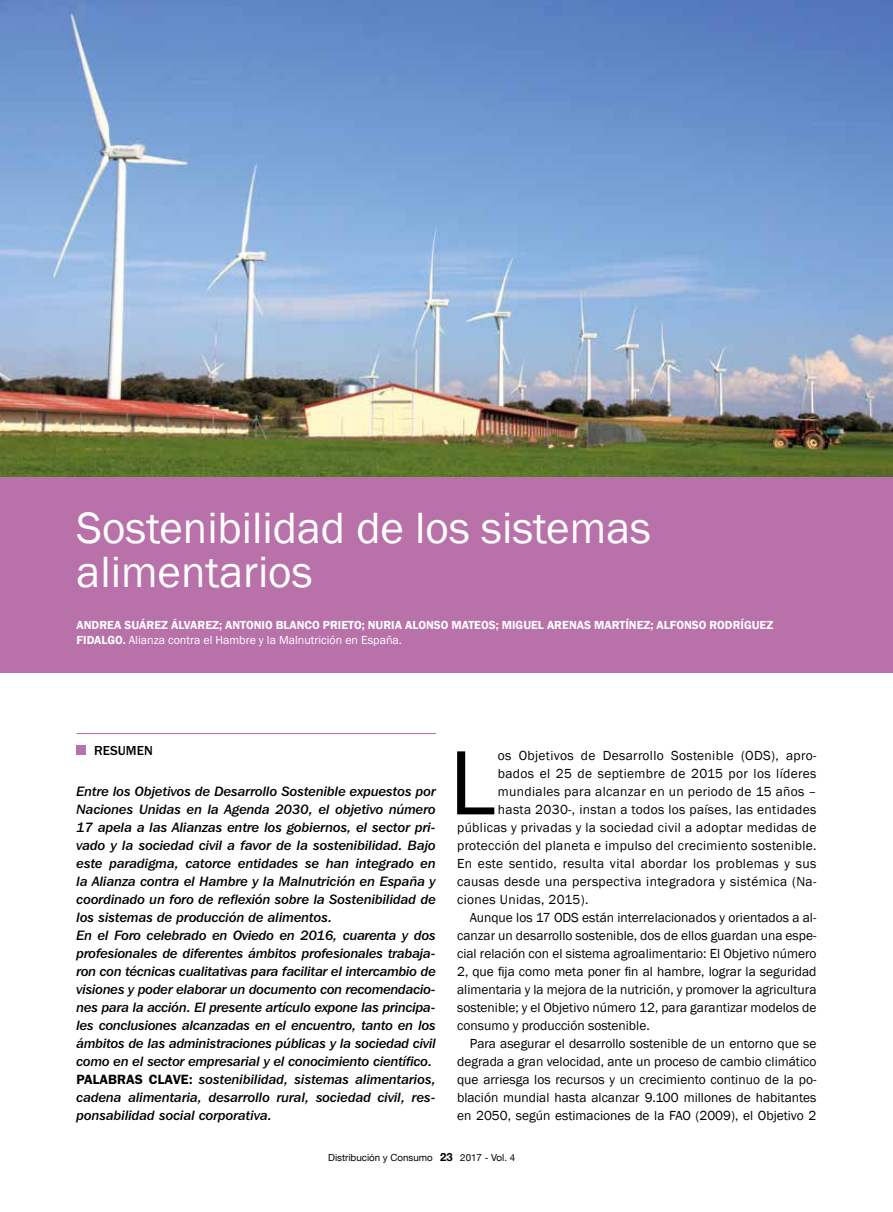
<style>
.page{position:relative;width:893px;height:1212px;background:#fff}
.page>*{position:absolute;margin:0;border:0;box-sizing:border-box;transform-origin:0 0}
.t1{font:94.5px "Franklin Gothic";color:#000}
.t2{font:45px/43.5px "Franklin Gothic";color:#fff}
.t3{font:13.5px/18px "Franklin Gothic IT Cby BT Med Ital";color:#000}
.t4{font:13.5px "Franklin Gothic";color:#000}
.t5{font:13.5px "Franklin Gothic";letter-spacing:.025em;color:#000}
.t6{font:500 13.5px "Franklin Gothic LT";color:#000}
.t7{font:600 12px/14.4px "Franklin Gothic";color:#fff}
.t8{font:9.75px "Helvetica Neue";color:#000}
.s1{font-weight:400}
.s2{font-family:"Franklin Gothic LT";font-weight:600}
.s3{font-weight:700;font-size:11.25px}
</style>
<div class="page">
<img style="left:0;top:0;width:893px;height:477px">
<div style="left:0;top:477px;width:893px;height:196px;background:#b971aa"></div>
<hr style="left:77px;top:733px;width:359px;height:1px;background:#b971aa">
<div style="left:77px;top:745px;width:9px;height:10px;background:#b971aa"></div>
<h2 class="t2" style="left:77px;top:507px;width:576px">Sostenibilidad de los sistemas alimentarios</h2>
<p class="t7" style="left:77px;top:618px;width:698px">ANDREA SUÁREZ ÁLVAREZ; ANTONIO BLANCO PRIETO; NURIA ALONSO MATEOS; MIGUEL ARENAS MARTÍNEZ; ALFONSO RODRÍGUEZ<br>FIDALGO. <span class="s1">Alianza contra el Hambre y la Malnutrición en España.</span></p>
<p class="t6" style="left:94px;top:742px;width:60px">RESUMEN</p>
<p class="t3" style="left:77px;top:782px;width:361px">Entre los Objetivos de Desarrollo Sostenible expuestos por Naciones Unidas en la Agenda 2030, el objetivo número 17 apela a las Alianzas entre los gobiernos, el sector pri&shy;vado y la sociedad civil a favor de la sostenibilidad. Bajo este paradigma, catorce entidades se han integrado en la Alianza contra el Hambre y la Malnutrición en España y coordinado un foro de reflexión sobre la Sostenibilidad de los sistemas de producción de alimentos.<br>En el Foro celebrado en Oviedo en 2016, cuarenta y dos profesionales de diferentes ámbitos profesionales trabaja&shy;ron con técnicas cualitativas para facilitar el intercambio de visiones y poder elaborar un documento con recomendacio&shy;nes para la acción. El presente artículo expone las principa&shy;les conclusiones alcanzadas en el encuentro, tanto en los ámbitos de las administraciones públicas y la sociedad civil como en el sector empresarial y el conocimiento científico.<br><span class="s2">PALABRAS CLAVE:</span> sostenibilidad, sistemas alimentarios, cadena alimentaria, desarrollo rural, sociedad civil, res&shy;ponsabilidad social corporativa.</p>
<h1 class="t1" style="left:449px;top:724px;width:48px">L</h1>
<p class="t5" style="left:498px;top:747px;width:320px">os Objetivos de Desarrollo Sostenible (ODS), apro-</p>
<p class="t5" style="left:498px;top:765px;width:320px">bados el 25 de septiembre de 2015 por los líderes</p>
<p class="t5" style="left:498px;top:783px;width:320px">mundiales para alcanzar en un periodo de 15 años –</p>
<p class="t5" style="left:498px;top:801px;width:320px">hasta 2030-, instan a todos los países, las entidades</p>
<p class="t5" style="left:457px;top:819px;width:361px">públicas y privadas y la sociedad civil a adoptar medidas de</p>
<p class="t5" style="left:457px;top:837px;width:361px">protección del planeta e impulso del crecimiento sostenible.</p>
<p class="t5" style="left:457px;top:855px;width:361px">En este sentido, resulta vital abordar los problemas y sus</p>
<p class="t5" style="left:457px;top:873px;width:361px">causas desde una perspectiva integradora y sistémica (Na-</p>
<p class="t5" style="left:457px;top:891px;width:133px">ciones Unidas, 2015).</p>
<p class="t4" style="left:470px;top:909px;width:348px">Aunque los 17 ODS están interrelacionados y orientados a al-</p>
<p class="t4" style="left:457px;top:927px;width:361px">canzar un desarrollo sostenible, dos de ellos guardan una espe-</p>
<p class="t4" style="left:457px;top:945px;width:361px">cial relación con el sistema agroalimentario: El Objetivo número</p>
<p class="t4" style="left:457px;top:963px;width:361px">2, que fija como meta poner fin al hambre, lograr la seguridad</p>
<p class="t4" style="left:457px;top:981px;width:361px">alimentaria y la mejora de la nutrición, y promover la agricultura</p>
<p class="t4" style="left:457px;top:999px;width:361px">sostenible; y el Objetivo número 12, para garantizar modelos de</p>
<p class="t4" style="left:457px;top:1017px;width:194px">consumo y producción sostenible.</p>
<p class="t4" style="left:470px;top:1035px;width:348px">Para asegurar el desarrollo sostenible de un entorno que se</p>
<p class="t4" style="left:457px;top:1053px;width:361px">degrada a gran velocidad, ante un proceso de cambio climático</p>
<p class="t4" style="left:457px;top:1071px;width:361px">que arriesga los recursos y un crecimiento continuo de la po-</p>
<p class="t4" style="left:457px;top:1089px;width:361px">blación mundial hasta alcanzar 9.100 millones de habitantes</p>
<p class="t4" style="left:457px;top:1107px;width:361px">en 2050, según estimaciones de la FAO (2009), el Objetivo 2</p>
<p class="t8" style="left:328px;top:1152px;width:188px">Distribución y Consumo <span class="s3">23</span> 2017 - Vol. 4</p>
</div>
